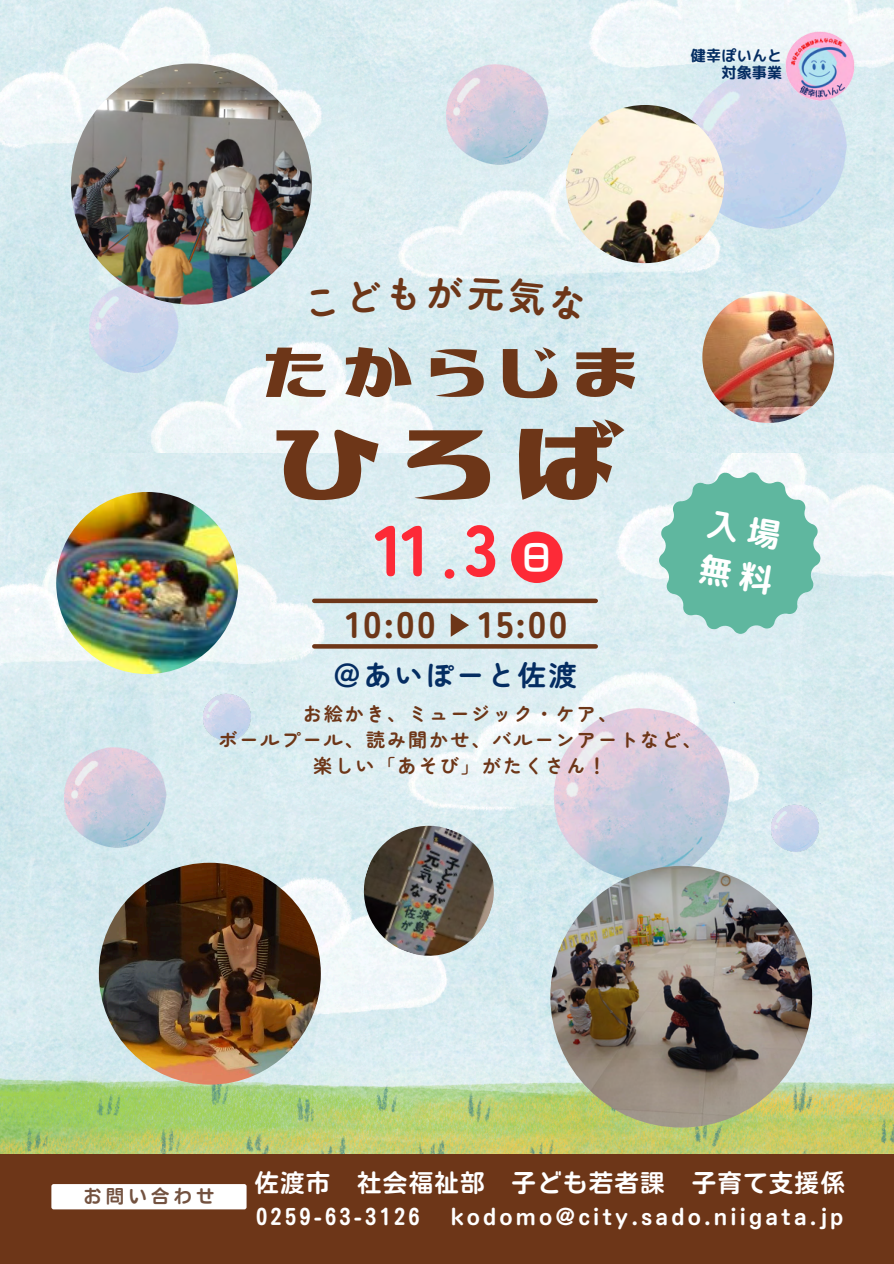
<style>
.page{position:relative;width:894px;height:1264px;background:#fff}
.page>*{position:absolute;margin:0;border:0;box-sizing:border-box;transform-origin:0 0}
.t1{font:150px "GN Koharuiro Sunray";color:#6d3618}
.t2{font:100.2px "GN Koharuiro Sunray";letter-spacing:.145em;color:#6d3618}
.t3{font:900 72px "Zen Maru Gothic";color:#fd2a37}
.t4{font:900 59.7px "Zen Maru Gothic";color:#fd2a37}
.t5{font:700 37.05px "Zen Maru Gothic";color:#6d3618}
.t6{font:900 36.9px "Zen Maru Gothic";letter-spacing:.065em;color:#6d3618}
.t7{font:700 36px "Zen Maru Gothic";color:#fff}
.t8{font:33px/46px "rounded mplus 1 p bold";color:#fff}
.t9{font:700 28.5px "Zen Maru Gothic";letter-spacing:.08em;color:#042d62}
.t10{font:24.45px "Motoya Maru Std W5";letter-spacing:.05em;color:#fff}
.t11{font:22.5px "Motoya Maru Std W5";letter-spacing:.14em;color:#fff}
.t12{font:700 19.05px "Zen Maru Gothic";letter-spacing:.105em;color:#6d3618}
.t13{font:18.3px "Motoya Maru Std W5";letter-spacing:.23em;color:#735240}
.t14{font:15.15px/16.8px "rounded mplus 1 p bold";letter-spacing:.01em;color:#042d62;text-align:right}
</style>
<div class="page">
<div style="left:0;top:0;width:893px;height:1263px;background:#6d3618"></div>
<img style="left:0;top:452px;width:893px;height:701px">
<img style="left:0;top:0;width:893px;height:452px">
<div style="left:511px;top:531px;width:51px;height:52px;background:#fd2a37;border-radius:50%"></div>
<div style="left:314px;top:598px;width:281px;height:5px;background:#6d3618"></div>
<svg style="left:450px;top:613px;width:18px;height:23px"></svg>
<svg style="left:314px;top:644px;width:281px;height:4px"></svg>
<svg style="left:658px;top:472px;width:162px;height:162px;background:#83c7b6"></svg>
<img style="left:64px;top:744px;width:104px;height:103px">
<img style="left:686px;top:66px;width:163px;height:163px">
<img style="left:204px;top:692px;width:48px;height:48px">
<img style="left:446px;top:61px;width:104px;height:103px">
<img style="left:555px;top:702px;width:178px;height:179px">
<img style="left:89px;top:281px;width:91px;height:91px">
<img style="left:771px;top:803px;width:48px;height:48px">
<img style="left:71px;top:64px;width:241px;height:240px;border-radius:50%">
<img style="left:565px;top:105px;width:158px;height:158px;border-radius:50%">
<img style="left:99px;top:862px;width:222px;height:222px;border-radius:50%">
<img style="left:56px;top:492px;width:182px;height:182px;border-radius:50%">
<img style="left:356px;top:817px;width:145px;height:146px">
<img style="left:550px;top:865px;width:261px;height:262px;border-radius:50%">
<img style="left:702px;top:291px;width:131px;height:132px;border-radius:50%">
<img style="left:782px;top:28px;width:75px;height:76px">
<div style="left:51px;top:1183px;width:195px;height:26px;background:#fff;border-radius:2px"></div>
<svg style="left:308px;top:288px;width:27px;height:30px"></svg>
<svg style="left:350px;top:279px;width:33px;height:35px"></svg>
<svg style="left:390px;top:276px;width:26px;height:35px"></svg>
<svg style="left:468px;top:277px;width:116px;height:44px;background:#d3e9ee"></svg>
<p class="t14" style="left:690px;top:47px;width:93px">健幸ぽいんと対象事業</p>
<h3 class="t5" style="left:426px;top:264px;width:39px">が</h3>
<p class="t2" style="left:263px;top:329px;width:375px">たからじま</p>
<p class="t1" style="left:273px;top:399px;width:356px">ひろば</p>
<p class="t3" style="left:373px;top:493px;width:58px">11</p>
<h6 class="t4" style="left:441px;top:508px;width:17px">.</h6>
<h6 class="t3" style="left:463px;top:493px;width:36px">3</h6>
<h6 class="t7" style="left:518px;top:529px;width:38px">日</h6>
<p class="t6" style="left:345px;top:595px;width:92px">10:00</p>
<p class="t6" style="left:478px;top:595px;width:90px">15:00</p>
<h3 class="t9" style="left:333px;top:653px;width:245px">＠あいぽーと佐渡</h3>
<p class="t8" style="left:711px;top:499px;width:76px;rotate:10deg">入場無料</p>
<p class="t12" style="left:302px;top:698px;width:316px">お絵かき、ミュージック・ケア、</p>
<p class="t12" style="left:218px;top:724px;width:484px">ボールプール、読み聞かせ、バルーンアートなど、</p>
<p class="t12" style="left:313px;top:750px;width:295px">楽しい「あそび」がたくさん！</p>
<p class="t13" style="left:83px;top:1186px;width:133px">お問い合わせ</p>
<p class="t10" style="left:254px;top:1170px;width:592px">佐渡市 社会福祉部 子ども若者課 子育て支援係</p>
<p class="t11" style="left:256px;top:1205px;width:165px">0259-63-3126</p>
<p class="t11" style="left:450px;top:1205px;width:394px">kodomo@city.sado.niigata.jp</p>
</div>
